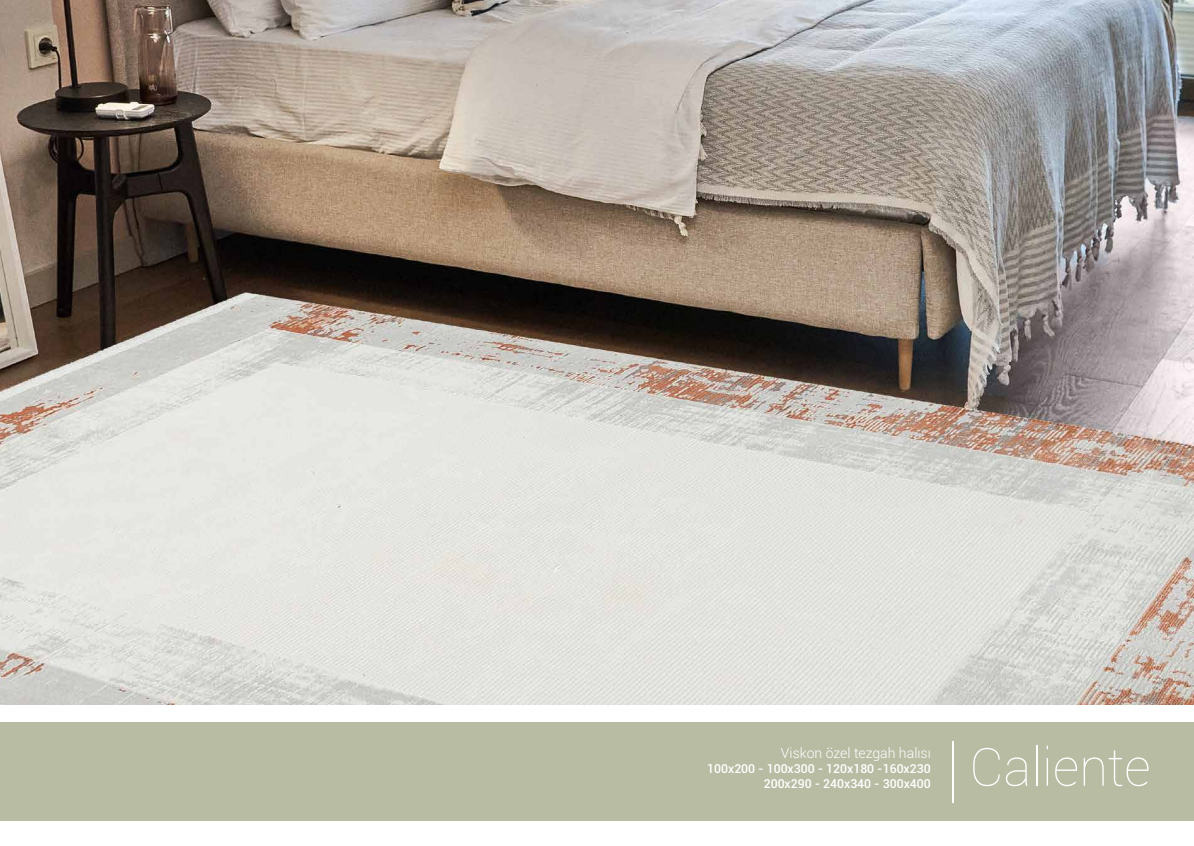
<style>
.page{position:relative;width:1194px;height:846px;background:#fff}
.page>*{position:absolute;margin:0;border:0;box-sizing:border-box;transform-origin:0 0}
.t1{font:100 52.5px "Roboto";color:#fff}
.t2{font:300 14px "Roboto";color:#fff}
.t3{font:500 12.25px/14.7px "Roboto";color:#fff;text-align:right}
</style>
<div class="page">
<img style="left:0;top:0;width:1194px;height:704px">
<div style="left:0;top:722px;width:1194px;height:99px;background:#b8bca3"></div>
<hr style="left:952px;top:741px;width:1px;height:61px;background:#fff">
<p class="t2" style="left:781px;top:744px;width:151px">Viskon özel tezgah halısı</p>
<p class="t3" style="left:707px;top:761px;width:225px">100x200 - 100x300 - 120x180 -160x230<br>200x290 - 240x340 - 300x400</p>
<h1 class="t1" style="left:969px;top:730px;width:183px">Caliente</h1>
</div>
